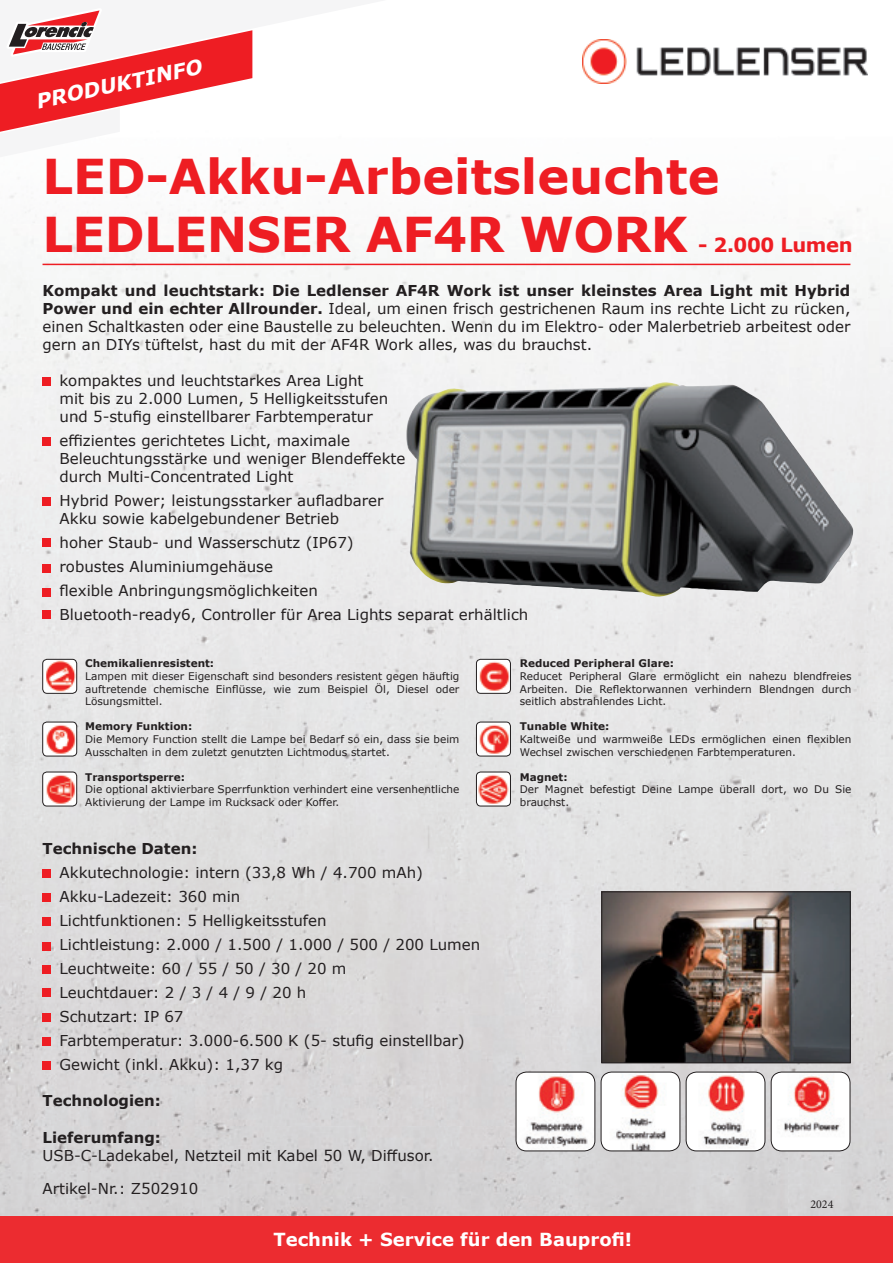
<style>
.page{position:relative;width:893px;height:1263px;background:#fff}
.page>*{position:absolute;margin:0;border:0;box-sizing:border-box;transform-origin:0 0}
.t1{font:700 48px/57.6px "Verdana";color:#ee1d23}
.t2{font:italic 700 20.25px "Verdana";color:#fff}
.t3{font:700 19.5px "Verdana";letter-spacing:-.02em;color:#ee1d23}
.t4{font:700 18px "Verdana";color:#fff}
.t5{font:15px/18px "Verdana";color:#231f20}
.t6{font:700 15px "Verdana";color:#231f20}
.t7{font:12px "Minion Pro";color:#231f20}
.t8{font:10.5px/12.6px "Verdana";color:#231f20}
.t9{font:700 10.5px "Verdana";color:#231f20}
.s1{font-weight:700}
</style>
<div class="page">
<img style="left:0;top:39px;width:893px;height:862px">
<div style="left:0;top:901px;width:525px;height:225px;background:#d9d7d8"></div>
<div style="left:525px;top:901px;width:105px;height:180px;background:#dedcde"></div>
<img style="left:841px;top:901px;width:52px;height:315px">
<div style="left:630px;top:1063px;width:158px;height:153px;background:#d4d3d4"></div>
<img style="left:788px;top:1063px;width:53px;height:8px">
<div style="left:578px;top:1081px;width:53px;height:135px;background:#d4d3d4"></div>
<div style="left:0;top:1126px;width:578px;height:90px;background:#d4d3d4"></div>
<div style="left:788px;top:1151px;width:53px;height:65px;background:#d5d5d6"></div>
<div style="left:0;top:1216px;width:893px;height:47px;background:#ec2c30"></div>
<svg style="left:0;top:10px;width:387px;height:147px"></svg>
<hr style="left:43px;top:264px;width:807px;height:1px;background:#ee1d23">
<div style="left:43px;top:1037px;width:8px;height:9px;background:#ee1d23"></div>
<div style="left:43px;top:1013px;width:8px;height:9px;background:#ee1d23"></div>
<div style="left:43px;top:965px;width:8px;height:9px;background:#ee1d23"></div>
<div style="left:43px;top:942px;width:8px;height:8px;background:#ee1d23"></div>
<div style="left:43px;top:917px;width:8px;height:9px;background:#ee1d23"></div>
<div style="left:43px;top:893px;width:8px;height:8px;background:#ee1d23"></div>
<div style="left:43px;top:870px;width:8px;height:8px;background:#ee1d23"></div>
<div style="left:43px;top:989px;width:8px;height:8px;background:#ee1d23"></div>
<img style="left:583px;top:40px;width:284px;height:43px">
<img style="left:406px;top:382px;width:448px;height:216px">
<img style="left:604px;top:894px;width:244px;height:167px">
<div style="left:602px;top:892px;width:248px;height:171px;border:1px solid #231f20"></div>
<div style="left:43px;top:377px;width:8px;height:9px;background:#ee1d23"></div>
<div style="left:43px;top:497px;width:8px;height:9px;background:#ee1d23"></div>
<div style="left:43px;top:437px;width:8px;height:8px;background:#ee1d23"></div>
<div style="left:43px;top:538px;width:8px;height:8px;background:#ee1d23"></div>
<div style="left:43px;top:564px;width:8px;height:9px;background:#ee1d23"></div>
<img style="left:516px;top:1072px;width:78px;height:78px">
<div style="left:516px;top:1071px;width:79px;height:80px;border:1px solid #231f20;border-radius:10px"></div>
<div style="left:601px;top:1072px;width:79px;height:79px;background:#fff;border-radius:10px"></div>
<img style="left:616px;top:1074px;width:50px;height:75px">
<div style="left:601px;top:1071px;width:79px;height:80px;border:1px solid #231f20;border-radius:10px"></div>
<img style="left:688px;top:1072px;width:77px;height:76px">
<div style="left:686px;top:1071px;width:79px;height:80px;border:1px solid #231f20;border-radius:10px"></div>
<div style="left:771px;top:1072px;width:79px;height:79px;background:#fff;border-radius:10px"></div>
<img style="left:777px;top:1073px;width:67px;height:63px">
<div style="left:771px;top:1071px;width:79px;height:80px;border:1px solid #231f20;border-radius:10px"></div>
<div style="left:43px;top:588px;width:8px;height:8px;background:#ee1d23"></div>
<div style="left:43px;top:610px;width:8px;height:9px;background:#ee1d23"></div>
<div style="left:43px;top:1061px;width:8px;height:8px;background:#ee1d23"></div>
<img style="left:43px;top:722px;width:34px;height:34px">
<div style="left:43px;top:722px;width:34px;height:34px;border:1px solid #231f20;border-radius:4px"></div>
<img style="left:43px;top:659px;width:34px;height:34px">
<div style="left:43px;top:659px;width:34px;height:34px;border:1px solid #231f20;border-radius:4px"></div>
<img style="left:43px;top:772px;width:34px;height:34px">
<div style="left:43px;top:772px;width:34px;height:34px;border:1px solid #231f20;border-radius:4px"></div>
<img style="left:476px;top:659px;width:34px;height:34px">
<div style="left:476px;top:659px;width:35px;height:34px;border:1px solid #231f20;border-radius:4px"></div>
<img style="left:476px;top:772px;width:34px;height:34px">
<div style="left:476px;top:772px;width:35px;height:34px;border:1px solid #231f20;border-radius:4px"></div>
<img style="left:476px;top:722px;width:34px;height:34px">
<div style="left:476px;top:722px;width:35px;height:34px;border:1px solid #231f20;border-radius:4px"></div>
<h2 class="t2" style="left:33px;top:87px;width:171px;rotate:-12deg">PRODUKTINFO</h2>
<h1 class="t1" style="left:43px;top:147px;width:679px">LED-Akku-Arbeitsleuchte<br>LEDLENSER AF4R WORK</h1>
<h3 class="t3" style="left:698px;top:231px;width:156px">- 2.000 Lumen</h3>
<p class="t5" style="left:43px;top:282px;width:809px;text-align:justify"><span class="s1">Kompakt und leuchtstark: Die Ledlenser AF4R Work ist unser kleinstes Area Light mit Hybrid Power und ein echter Allrounder.</span> Ideal, um einen frisch gestrichenen Raum ins rechte Licht zu rücken, einen Schaltkasten oder eine Baustelle zu beleuchten. Wenn du im Elektro- oder Malerbetrieb arbeitest oder gern an DIYs tüftelst, hast du mit der AF4R Work alles, was du brauchst.</p>
<p class="t5" style="left:60px;top:372px;width:330px;text-indent:-17px">• kompaktes und leuchtstarkes Area Light mit bis zu 2.000 Lumen, 5 Helligkeitsstufen und 5-stufig einstellbarer Farbtemperatur</p>
<p class="t5" style="left:60px;top:432px;width:347px;text-indent:-17px">• effizientes gerichtetes Licht, maximale<br>Beleuchtungsstärke und weniger Blendeffekte durch Multi-Concentrated Light</p>
<p class="t5" style="left:60px;top:492px;width:325px;text-indent:-17px">• Hybrid Power; leistungsstarker aufladbarer<br>Akku sowie kabelgebundener Betrieb</p>
<p class="t5" style="left:43px;top:534px;width:313px">• hoher Staub- und Wasserschutz (IP67)</p>
<p class="t5" style="left:43px;top:558px;width:232px">• robustes Aluminiumgehäuse</p>
<p class="t5" style="left:43px;top:582px;width:277px">• flexible Anbringungsmöglichkeiten</p>
<p class="t5" style="left:43px;top:606px;width:487px">• Bluetooth-ready6, Controller für Area Lights separat erhältlich</p>
<p class="t9" style="left:85px;top:656px;width:130px">Chemikalienresistent:</p>
<p class="t8" style="left:85px;top:670px;width:376px;text-align:justify">Lampen mit dieser Eigenschaft sind besonders resistent gegen häuftig auftretende chemische Einflüsse, wie zum Beispiel Öl, Diesel oder Lösungsmittel.</p>
<p class="t9" style="left:85px;top:719px;width:109px">Memory Funktion:</p>
<p class="t8" style="left:85px;top:733px;width:376px">Die Memory Function stellt die Lampe bei Bedarf so ein, dass sie beim<br>Ausschalten in dem zuletzt genutzten Lichtmodus startet.</p>
<p class="t9" style="left:85px;top:769px;width:101px">Transportsperre:</p>
<p class="t8" style="left:85px;top:783px;width:376px">Die optional aktivierbare Sperrfunktion verhindert eine versenhentliche<br>Aktivierung der Lampe im Rucksack oder Koffer.</p>
<p class="t6" style="left:43px;top:838px;width:156px">Technische Daten:</p>
<p class="t5" style="left:43px;top:864px;width:382px">• Akkutechnologie: intern (33,8 Wh / 4.700 mAh)</p>
<p class="t5" style="left:43px;top:888px;width:199px">• Akku-Ladezeit: 360 min</p>
<p class="t5" style="left:43px;top:912px;width:286px">• Lichtfunktionen: 5 Helligkeitsstufen</p>
<p class="t5" style="left:43px;top:936px;width:439px">• Lichtleistung: 2.000 / 1.500 / 1.000 / 500 / 200 Lumen</p>
<p class="t5" style="left:43px;top:960px;width:306px">• Leuchtweite: 60 / 55 / 50 / 30 / 20 m</p>
<p class="t5" style="left:43px;top:984px;width:265px">• Leuchtdauer: 2 / 3 / 4 / 9 / 20 h</p>
<p class="t5" style="left:43px;top:1008px;width:143px">• Schutzart: IP 67</p>
<p class="t5" style="left:43px;top:1032px;width:424px">• Farbtemperatur: 3.000-6.500 K (5- stufig einstellbar)</p>
<p class="t5" style="left:43px;top:1056px;width:242px">• Gewicht (inkl. Akku): 1,37 kg</p>
<p class="t6" style="left:43px;top:1090px;width:120px">Technologien:</p>
<p class="t6" style="left:43px;top:1126px;width:120px">Lieferumfang:</p>
<p class="t5" style="left:43px;top:1146px;width:392px">USB-C-Ladekabel, Netzteil mit Kabel 50 W, Diffusor.</p>
<p class="t5" style="left:43px;top:1179px;width:157px">Artikel-Nr.: Z502910</p>
<p class="t9" style="left:520px;top:656px;width:156px">Reduced Peripheral Glare:</p>
<p class="t8" style="left:520px;top:670px;width:333px;text-align:justify">Reducet Peripheral Glare ermöglicht ein nahezu blendfreies Arbeiten. Die Reflektorwannen verhindern Blendngen durch seitlich abstrahlendes Licht.</p>
<p class="t9" style="left:520px;top:719px;width:91px">Tunable White:</p>
<p class="t8" style="left:520px;top:733px;width:333px">Kaltweiße und warmweiße LEDs ermöglichen einen flexiblen<br>Wechsel zwischen verschiedenen Farbtemperaturen.</p>
<p class="t9" style="left:520px;top:769px;width:49px">Magnet:</p>
<p class="t8" style="left:520px;top:783px;width:333px">Der Magnet befestigt Deine Lampe überall dort, wo Du Sie brauchst.</p>
<p class="t7" style="left:810px;top:1196px;width:25px">2024</p>
<p class="t4" style="left:273px;top:1227px;width:360px">Technik + Service für den Bauprofi!</p>
</div>
